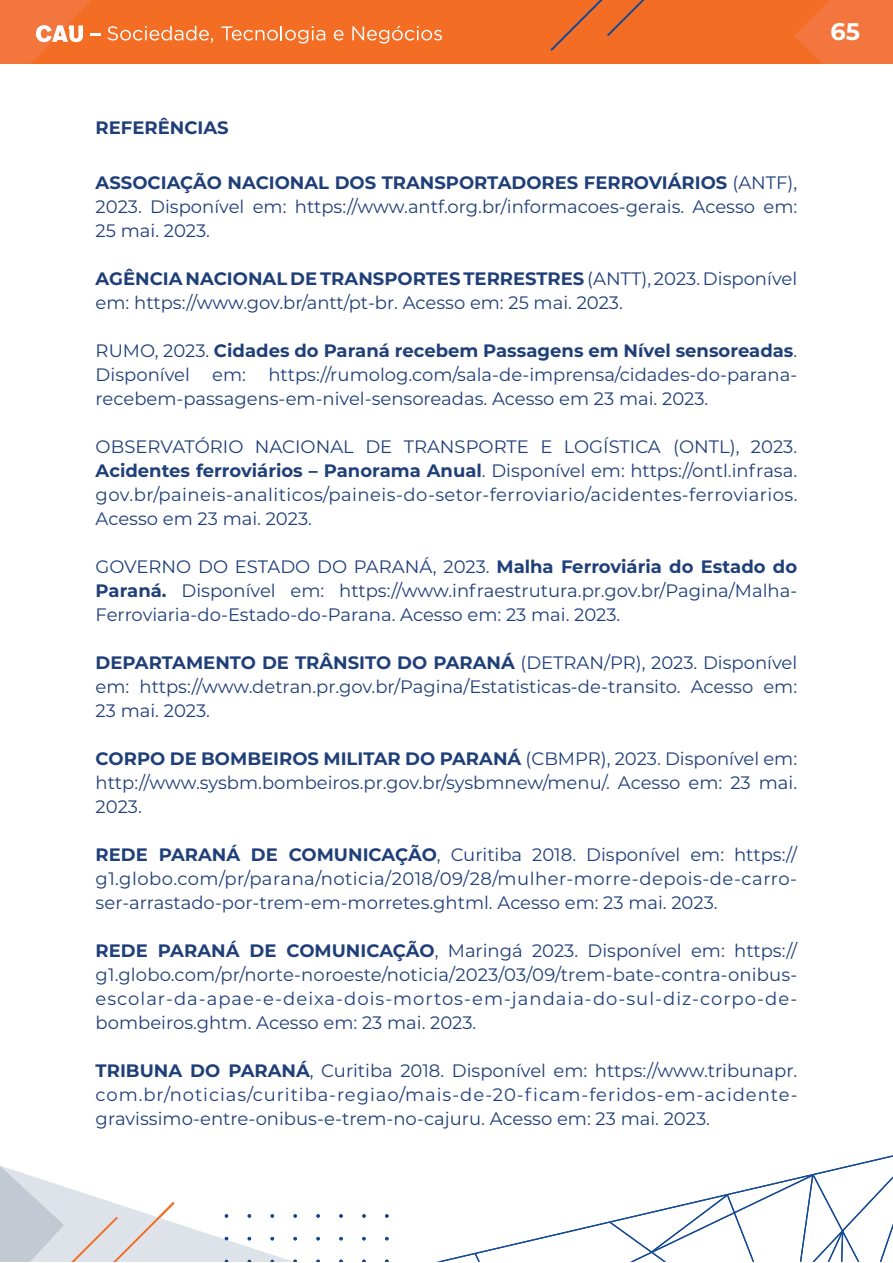
<style>
.page{position:relative;width:893px;height:1263px;background:#fff}
.page>*{position:absolute;margin:0;border:0;box-sizing:border-box;transform-origin:0 0}
.t1{font:700 24px "Montserrat";color:#fff}
.t2{font:18px/24px "Montserrat";color:#1f3f79;text-align:justify}
.t3{font:700 18px "Montserrat";color:#1f3f79}
.s1{font-weight:700}
</style>
<div class="page">
<div style="left:0;top:0;width:893px;height:64px;background:#f36e24"></div>
<svg style="left:794px;top:0;width:99px;height:64px"></svg>
<svg style="left:550px;top:0;width:95px;height:51px"></svg>
<svg style="left:437px;top:1155px;width:456px;height:107px"></svg>
<svg style="left:475px;top:1253px;width:5px;height:9px"></svg>
<svg style="left:610px;top:1174px;width:283px;height:88px"></svg>
<svg style="left:316px;top:1214px;width:4px;height:4px"></svg>
<svg style="left:339px;top:1214px;width:4px;height:4px"></svg>
<svg style="left:362px;top:1214px;width:4px;height:4px"></svg>
<svg style="left:385px;top:1214px;width:4px;height:4px"></svg>
<svg style="left:316px;top:1237px;width:4px;height:3px"></svg>
<svg style="left:339px;top:1237px;width:4px;height:3px"></svg>
<svg style="left:362px;top:1237px;width:4px;height:3px"></svg>
<svg style="left:385px;top:1237px;width:4px;height:3px"></svg>
<svg style="left:0;top:1166px;width:297px;height:96px"></svg>
<svg style="left:108px;top:26px;width:105px;height:17px"></svg>
<svg style="left:221px;top:26px;width:104px;height:18px"></svg>
<svg style="left:334px;top:30px;width:9px;height:11px"></svg>
<svg style="left:352px;top:26px;width:90px;height:18px"></svg>
<svg style="left:0;top:0;width:100px;height:64px"></svg>
<p class="t3" style="left:96px;top:114px;width:135px">REFERÊNCIAS</p>
<p class="t2" style="left:96px;top:170px;width:703px"><span class="s1">ASSOCIAÇÃO NACIONAL DOS TRANSPORTADORES FERROVIÁRIOS</span> (ANTF), 2023. Disponível em: https://www.antf.org.br/informacoes-gerais. Acesso em:<br>25 mai. 2023.</p>
<p class="t2" style="left:96px;top:266px;width:703px"><span class="s1">AGÊNCIA NACIONAL DE TRANSPORTES TERRESTRES</span> (ANTT), 2023. Disponível em: https://www.gov.br/antt/pt-br. Acesso em: 25 mai. 2023.</p>
<p class="t2" style="left:96px;top:338px;width:703px">RUMO, 2023. <span class="s1">Cidades do Paraná recebem Passagens em Nível sensoreadas</span>.<br>Disponível em: https://rumolog.com/sala-de-imprensa/cidades-do-parana&shy;recebem-passagens-em-nivel-sensoreadas. Acesso em 23 mai. 2023.</p>
<p class="t2" style="left:96px;top:434px;width:703px">OBSERVATÓRIO NACIONAL DE TRANSPORTE E LOGÍSTICA (ONTL), 2023.<br><span class="s1">Acidentes ferroviários – Panorama Anual</span>. Disponível em: https://ontl.infrasa. gov.br/paineis-analiticos/paineis-do-setor-ferroviario/acidentes-ferroviarios.<br>Acesso em 23 mai. 2023.</p>
<p class="t2" style="left:96px;top:554px;width:703px">GOVERNO DO ESTADO DO PARANÁ, 2023. <span class="s1">Malha Ferroviária do Estado do Paraná.</span> Disponível em: https://www.infraestrutura.pr.gov.br/Pagina/Malha-Ferroviaria-do-Estado-do-Parana. Acesso em: 23 mai. 2023.</p>
<p class="t2" style="left:96px;top:650px;width:703px"><span class="s1">DEPARTAMENTO DE TRÂNSITO DO PARANÁ</span> (DETRAN/PR), 2023. Disponível em: https://www.detran.pr.gov.br/Pagina/Estatisticas-de-transito. Acesso em:<br>23 mai. 2023.</p>
<p class="t2" style="left:96px;top:746px;width:703px"><span class="s1">CORPO DE BOMBEIROS MILITAR DO PARANÁ</span> (CBMPR), 2023. Disponível em: http://www.sysbm.bombeiros.pr.gov.br/sysbmnew/menu/. Acesso em: 23 mai.<br>2023.</p>
<p class="t2" style="left:96px;top:842px;width:703px"><span class="s1">REDE PARANÁ DE COMUNICAÇÃO</span>, Curitiba 2018. Disponível em: https:// g1.globo.com/pr/parana/noticia/2018/09/28/mulher-morre-depois-de-carro&shy;ser-arrastado-por-trem-em-morretes.ghtml. Acesso em: 23 mai. 2023.</p>
<p class="t2" style="left:96px;top:938px;width:703px"><span class="s1">REDE PARANÁ DE COMUNICAÇÃO</span>, Maringá 2023. Disponível em: https:// g1.globo.com/pr/norte-noroeste/noticia/2023/03/09/trem-bate-contra-onibus&shy;escolar-da-apae-e-deixa-dois-mortos-em-jandaia-do-sul-diz-corpo-de&shy;bombeiros.ghtm. Acesso em: 23 mai. 2023.</p>
<p class="t2" style="left:96px;top:1058px;width:703px"><span class="s1">TRIBUNA DO PARANÁ</span>, Curitiba 2018. Disponível em: https://www.tribunapr. com.br/noticias/curitiba-regiao/mais-de-20-ficam-feridos-em-acidente&shy;gravissimo-entre-onibus-e-trem-no-cajuru. Acesso em: 23 mai. 2023.</p>
<h1 class="t1" style="left:830px;top:14px;width:31px">65</h1>
</div>
